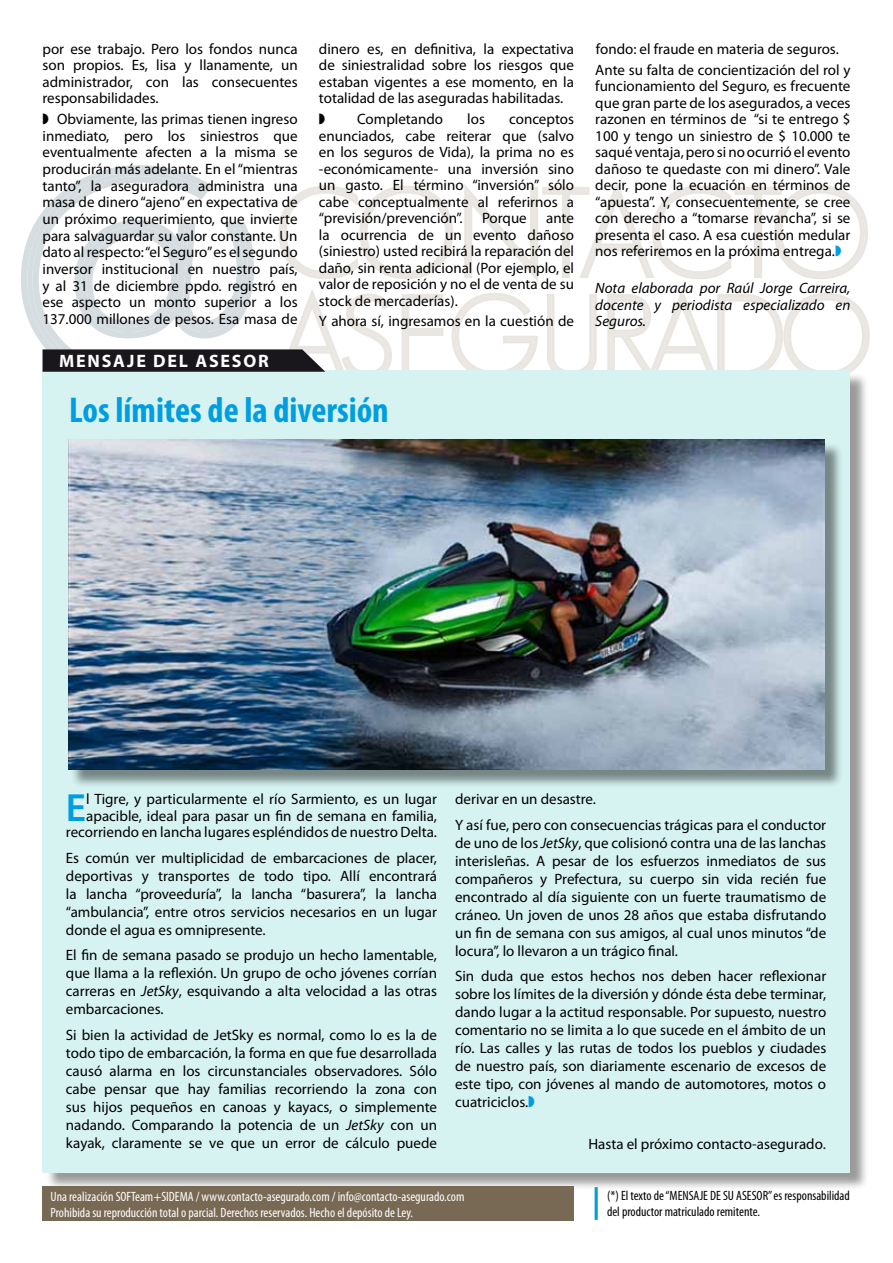
<style>
.page{position:relative;width:893px;height:1263px;background:#fff}
.page>*{position:absolute;margin:0;border:0;box-sizing:border-box;transform-origin:0 0}
.t1{font:600 39.45px "Myriad Pro";color:#009ee0}
.t2{font:700 condensed 36px "Myriad Pro";color:#009ee0}
.t3{font:700 18px "Myriad Pro";letter-spacing:.1em;color:#fff}
.t4{font:15px/16.5px "Myriad Pro";color:#000;text-align:justify}
.t5{font:italic 15px/16.5px "Myriad Pro";color:#000;text-align:justify}
.t6{font:condensed 13.5px/16.2px "Myriad Pro";color:#fff}
.t7{font:condensed 13.5px/16.2px "Myriad Pro";color:#000}
.s1{font-style:italic}
.s2{font-size:15.75px;color:#222}
</style>
<div class="page">
<div style="left:45px;top:372px;width:824px;height:819px;background:#000;opacity:.4"></div>
<div style="left:43px;top:370px;width:807px;height:802px;background:#d6f3f1"></div>
<div style="left:43px;top:1186px;width:531px;height:34px;background:#786954"></div>
<hr style="left:595px;top:1187px;width:3px;height:33px;background:#009ee0">
<div style="left:70px;top:442px;width:773px;height:346px;background:#000;opacity:.45"></div>
<img style="left:68px;top:439px;width:757px;height:330px">
<svg style="left:21px;top:165px;width:849px;height:225px"></svg>
<p class="t4" style="left:43px;top:40px;width:257px">por ese trabajo. Pero los fondos nunca son propios. Es, lisa y llanamente, un administrador, con las consecuentes responsabilidades.</p>
<p class="t4" style="left:43px;top:111px;width:257px;text-indent:15px">Obviamente, las primas tienen ingreso inmediato, pero los siniestros que eventualmente afecten a la misma se producirán más adelante. En el “mientras tanto”, la aseguradora administra una masa de dinero “ajeno” en expectativa de un próximo requerimiento, que invierte para salvaguardar su valor constante. Un dato al respecto: “el Seguro” es el segundo inversor institucional en nuestro país, y al 31 de diciembre ppdo. registró en ese aspecto un monto superior a los 137.000 millones de pesos. Esa masa de</p>
<p class="t4" style="left:319px;top:40px;width:257px">dinero es, en definitiva, la expectativa de siniestralidad sobre los riesgos que estaban vigentes a ese momento, en la totalidad de las aseguradas habilitadas.</p>
<p class="t4" style="left:357px;top:111px;width:88px">Completando</p>
<p class="t4" style="left:467px;top:111px;width:19px">los</p>
<p class="t4" style="left:319px;top:111px;width:257px;text-indent:190px">conceptos enunciados, cabe reiterar que (salvo en los seguros de Vida), la prima no es -económicamente- una inversión sino un gasto. El término “inversión” sólo cabe conceptualmente al referirnos a “previsión/prevención”.</p>
<p class="t4" style="left:482px;top:210px;width:46px">Porque</p>
<p class="t4" style="left:319px;top:210px;width:257px;text-indent:227px">ante la ocurrencia de un evento dañoso (siniestro) usted recibirá la reparación del daño, sin renta adicional (Por ejemplo, el valor de reposición y no el de venta de su stock de mercaderías).</p>
<p class="t4" style="left:319px;top:313px;width:257px">Y ahora sí, ingresamos en la cuestión de</p>
<p class="t3" style="left:59px;top:350px;width:211px">MENSAJE DEL ASESOR</p>
<h2 class="t2" style="left:69px;top:388px;width:321px">Los límites de la diversión</h2>
<p class="t4" style="left:595px;top:38px;width:257px;line-height:20.7px">fondo: el fraude en materia de seguros.<br>Ante su falta de concientización del rol y</p>
<p class="t4" style="left:595px;top:77px;width:257px">funcionamiento del Seguro, es frecuente que gran parte de los asegurados, a veces razonen en términos de “si te entrego $ 100 y tengo un siniestro de $ 10.000 te saqué ventaja, pero si no ocurrió el evento dañoso te quedaste con mi dinero”. Vale decir, pone la ecuación en términos de “apuesta”. Y, consecuentemente, se cree con derecho a “tomarse revancha”, si se presenta el caso. A esa cuestión medular nos referiremos en la próxima entrega.</p>
<p class="t5" style="left:595px;top:279px;width:257px">Nota elaborada por Raúl Jorge Carreira, docente y periodista especializado en Seguros.</p>
<p class="t4" style="left:66px;top:791px;width:373px;text-align:right">l Tigre, y particularmente el río Sarmiento, es un lugar apacible, ideal para pasar un fin de semana en familia, recorriendo en lancha lugares espléndidos de nuestro Delta.</p>
<p class="t4" style="left:66px;top:848px;width:373px;line-height:18px">Es común ver multiplicidad de embarcaciones de placer, deportivas y transportes de todo tipo. Allí encontrará la lancha “proveeduría”, la lancha “basurera”, la lancha “ambulancia”, entre otros servicios necesarios en un lugar donde el agua es omnipresente.</p>
<p class="t4" style="left:66px;top:946px;width:373px;line-height:18px">El fin de semana pasado se produjo un hecho lamentable, que llama a la reflexión. Un grupo de ocho jóvenes corrían carreras en <span class="s1">JetSky</span>, esquivando a alta velocidad a las otras embarcaciones.</p>
<p class="t4" style="left:66px;top:1025px;width:373px;line-height:18px">Si bien la actividad de JetSky es normal, como lo es la de todo tipo de embarcación, la forma en que fue desarrollada causó alarma en los circunstanciales observadores. Sólo cabe pensar que hay familias recorriendo la zona con sus hijos pequeños en canoas y kayacs, o simplemente nadando. Comparando la potencia de un <span class="s1">JetSky</span> con un kayak, claramente se ve que un error de cálculo puede</p>
<h1 class="t1" style="left:66px;top:782px;width:22px">E</h1>
<p class="t4" style="left:455px;top:786px;width:373px;line-height:25.5px">derivar en un desastre.<br>Y así fue, pero con consecuencias trágicas para el conductor</p>
<p class="t4" style="left:455px;top:833px;width:373px;line-height:18px">de uno de los <span class="s1">JetSky</span>, que colisionó contra una de las lanchas interisleñas. A pesar de los esfuerzos inmediatos de sus compañeros y Prefectura, su cuerpo sin vida recién fue encontrado al día siguiente con un fuerte traumatismo de cráneo. Un joven de unos 28 años que estaba disfrutando un fin de semana con sus amigos, al cual unos minutos “de locura”, lo llevaron a un trágico final.</p>
<p class="t4" style="left:455px;top:967px;width:373px;line-height:18px">Sin duda que estos hechos nos deben hacer reflexionar sobre los límites de la diversión y dónde ésta debe terminar, dando lugar a la actitud responsable. Por supuesto, nuestro comentario no se limita a lo que sucede en el ámbito de un río. Las calles y las rutas de todos los pueblos y ciudades de nuestro país, son diariamente escenario de excesos de este tipo, con jóvenes al mando de automotores, motos o cuatriciclos.</p>
<p class="t4" style="left:588px;top:1135px;width:239px">Hasta el próximo contacto-asegurado<span class="s2">.</span></p>
<p class="t6" style="left:50px;top:1188px;width:415px">Una realización SOFTeam+SIDEMA / www.contacto-asegurado.com / info@contacto-asegurado.com<br>Prohibida su reproducción total o parcial. Derechos reservados. Hecho el depósito de Ley.</p>
<p class="t7" style="left:607px;top:1187px;width:244px">(*) El texto de “MENSAJE DE SU ASESOR” es responsabilidad del productor matriculado remitente.</p>
</div>
